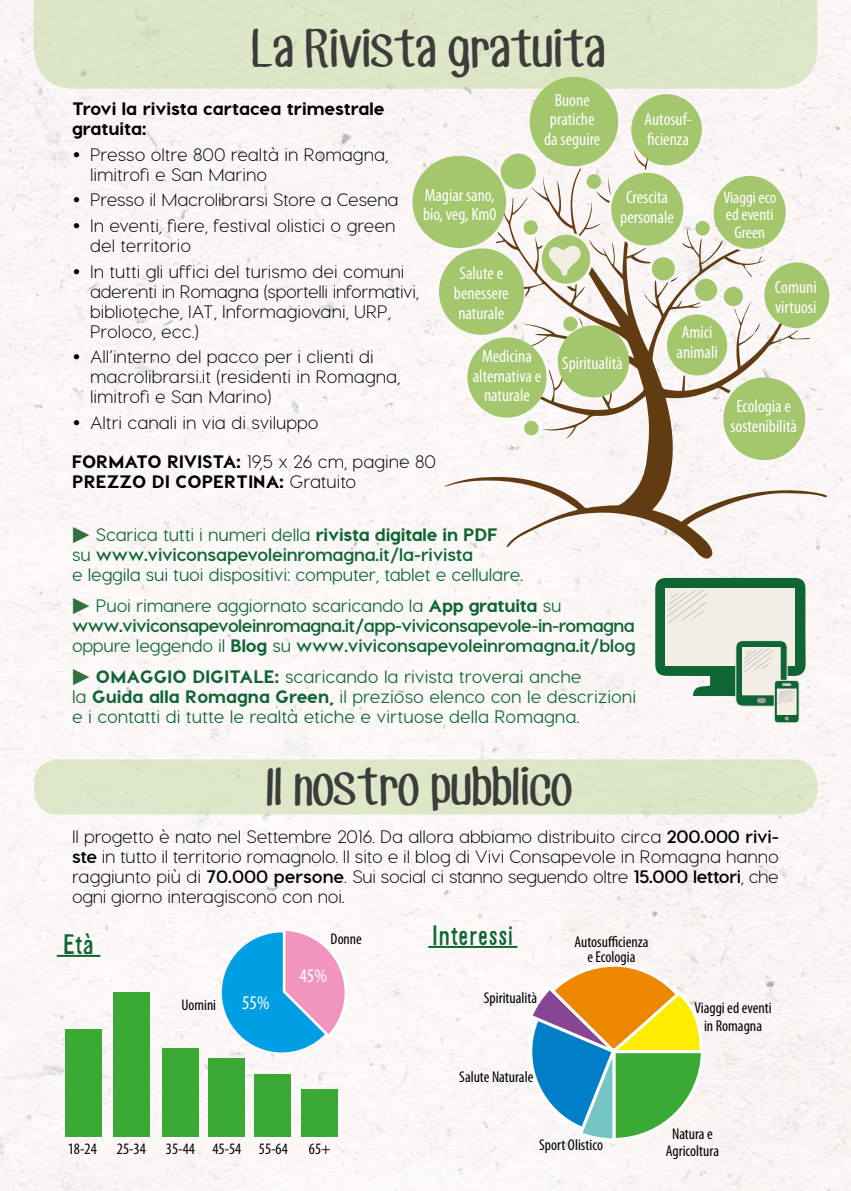
<style>
.page{position:relative;width:851px;height:1191px;background:#fff}
.page>*{position:absolute;margin:0;border:0;box-sizing:border-box;transform-origin:0 0}
.t1{font:48px "CF Jack Story";color:#3c3c3b}
.t2{font:26px "Alsina Ultrajada";color:#0f6534}
.t3{font:condensed 19.4px "Myriad Pro";color:#fff}
.t4{font:300 18px/20px "Visby CF";color:#000}
.t5{font:500 18px/20px "Visby CF";letter-spacing:-.005em;color:#0f6534}
.t6{font:700 18px/20px "Visby CF";letter-spacing:-.03em;color:#0f6534}
.t7{font:800 18px/20px "Visby CF";color:#000}
.t8{font:condensed 17.8px/19.6px "Myriad Pro";color:#fff;text-align:center}
.t9{font:condensed 17px/17.8px "Myriad Pro";color:#fff;text-align:center}
.t10{font:condensed 16px "Myriad Pro";color:#000}
.t11{font:condensed 15.6px/17.2px "Myriad Pro";color:#000;text-align:center}
.s1{font-family:"Leafs";font-weight:400}
.s2{font-weight:800}
.s3{font-weight:300}
.s4{font-family:"Mathematical Pi Six";font-weight:400;font-size:22px;color:#32703f}
.s5{font-weight:700}
.s6{font-weight:500}
</style>
<div class="page">
<img style="left:0;top:0;width:850px;height:1191px">
<div style="left:34px;top:0;width:783px;height:89px;background:#dde6c7"></div>
<div style="left:34px;top:759px;width:783px;height:55px;background:#dee7c8;border-radius:24px"></div>
<svg style="left:222px;top:927px;width:126px;height:125px"></svg>
<svg style="left:526px;top:961px;width:179px;height:182px"></svg>
<div style="left:65px;top:1029px;width:36px;height:107px;background:#3aaa35"></div>
<div style="left:114px;top:992px;width:36px;height:144px;background:#3aaa35"></div>
<div style="left:162px;top:1048px;width:36px;height:88px;background:#3aaa35"></div>
<div style="left:255px;top:1074px;width:36px;height:62px;background:#3aaa35"></div>
<div style="left:208px;top:1058px;width:36px;height:78px;background:#3aaa35"></div>
<div style="left:301px;top:1089px;width:36px;height:47px;background:#3aaa35"></div>
<hr style="left:57px;top:955px;width:43px;height:2px;background:#0f6534">
<hr style="left:428px;top:946px;width:89px;height:2px;background:#0f6534">
<svg style="left:444px;top:198px;width:383px;height:361px;fill:#faf6f6"></svg>
<div style="left:764px;top:262px;width:65px;height:67px;background:#a4c66c;border-radius:50%"></div>
<div style="left:529px;top:77px;width:89px;height:89px;background:#a4c66c;border-radius:50%"></div>
<svg style="left:723px;top:377px;width:86px;height:84px"></svg>
<div style="left:611px;top:173px;width:72px;height:73px;background:#a4c66c;border-radius:50%"></div>
<div style="left:713px;top:176px;width:72px;height:73px;background:#a4c66c;border-radius:50%"></div>
<div style="left:666px;top:314px;width:61px;height:61px;background:#a4c66c;border-radius:50%"></div>
<div style="left:651px;top:257px;width:23px;height:23px;background:#a4c66c;border-radius:50%"></div>
<div style="left:694px;top:278px;width:23px;height:23px;background:#a4c66c;border-radius:50%"></div>
<div style="left:631px;top:94px;width:71px;height:71px;background:#a4c66c;border-radius:50%"></div>
<div style="left:723px;top:287px;width:19px;height:19px;background:#a4c66c;border-radius:50%"></div>
<div style="left:695px;top:221px;width:14px;height:15px;background:#a4c66c;border-radius:50%"></div>
<div style="left:524px;top:421px;width:14px;height:14px;background:#a4c66c;border-radius:50%"></div>
<svg style="left:669px;top:277px;width:9px;height:5px"></svg>
<svg style="left:754px;top:322px;width:6px;height:11px"></svg>
<svg style="left:411px;top:150px;width:236px;height:268px"></svg>
<svg style="left:655px;top:578px;width:150px;height:145px"></svg>
<h1 class="t1" style="left:249px;top:18px;width:355px">La Rivista gratuita</h1>
<p class="t8" style="left:544px;top:90px;width:58px">Buone pratiche da seguire</p>
<p class="t7" style="left:72px;top:98px;width:314px">Trovi la rivista cartacea trimestrale gratuita:</p>
<p class="t4" style="left:90px;top:144px;width:300px;text-indent:-18px"><span class="s1">•</span> Presso oltre 800 realtà in Romagna, limitrofi e San Marino</p>
<p class="t4" style="left:72px;top:190px;width:328px"><span class="s1">•</span> Presso il Macrolibrarsi Store a Cesena</p>
<p class="t4" style="left:90px;top:215px;width:307px;text-indent:-18px"><span class="s1">•</span> In eventi, fiere, festival olistici o green del territorio</p>
<p class="t4" style="left:90px;top:261px;width:330px;text-indent:-18px"><span class="s1">•</span> In tutti gli uffici del turismo dei comuni aderenti in Romagna (sportelli informativi, biblioteche, IAT, Informagiovani, URP, Proloco, ecc.)</p>
<p class="t4" style="left:90px;top:347px;width:312px;text-indent:-18px"><span class="s1">•</span> All’interno del pacco per i clienti di macrolibrarsi.it (residenti in Romagna, limitrofi e San Marino)</p>
<p class="t4" style="left:72px;top:403px;width:365px;line-height:38.4px"><span class="s1">•</span> Altri canali in via di sviluppo<br><span class="s2">FORMATO RIVISTA:</span> 19,5 x 26 cm, pagine 80</p>
<p class="t7" style="left:72px;top:471px;width:286px">PREZZO DI COPERTINA: <span class="s3">Gratuito</span></p>
<p class="t8" style="left:644px;top:109px;width:49px;text-align:left">Autosuf&shy;ficienza</p>
<p class="t8" style="left:423px;top:185px;width:75px;text-align:left">Magiar sano, bio, veg, Km0</p>
<p class="t8" style="left:620px;top:187px;width:55px">Crescita personale</p>
<p class="t9" style="left:723px;top:188px;width:54px">Viaggi eco ed eventi<br>Green</p>
<p class="t8" style="left:454px;top:263px;width:56px">Salute e benessere naturale</p>
<p class="t8" style="left:774px;top:277px;width:43px;text-align:left">Comuni virtuosi</p>
<p class="t8" style="left:676px;top:322px;width:43px;text-align:left">Amici animali</p>
<p class="t8" style="left:472px;top:346px;width:70px">Medicina alternativa e naturale</p>
<p class="t8" style="left:562px;top:353px;width:62px">Spiritualità</p>
<p class="t8" style="left:730px;top:396px;width:68px">Ecologia e sostenibilità</p>
<p class="t5" style="left:72px;top:524px;width:452px"><span class="s4">C</span> Scarica tutti i numeri della <span class="s2">rivista digitale in PDF<br></span>su <span class="s5">www.viviconsapevoleinromagna.it/la-rivista<br></span>e leggila sui tuoi dispositivi: computer, tablet e cellulare.</p>
<p class="t6" style="left:72px;top:595px;width:564px"><span class="s4">C</span> <span class="s6">Puoi rimanere aggiornato scaricando la</span> <span class="s2">App gratuita</span> <span class="s6">su </span>www.viviconsapevoleinromagna.it/app-viviconsapevole-in-romagna <span class="s6">oppure leggendo il</span> <span class="s2">Blog</span> <span class="s6">su</span> www.viviconsapevoleinromagna.it/blog</p>
<p class="t5" style="left:72px;top:666px;width:565px"><span class="s4">C</span> <span class="s2">OMAGGIO DIGITALE:</span> scaricando la rivista troverai anche<br>la <span class="s2">Guida alla Romagna Green,</span> il prezioso elenco con le descrizioni e i contatti di tutte le realtà etiche e virtuose della Romagna.</p>
<h1 class="t1" style="left:264px;top:756px;width:307px">Il nostro pubblico</h1>
<p class="t4" style="left:72px;top:827px;width:708px;text-align:justify">Il progetto è nato nel Settembre 2016. Da allora abbiamo distribuito circa <span class="s5">200.000 rivi&shy;ste</span> in tutto il territorio romagnolo. Il sito e il blog di Vivi Consapevole in Romagna hanno raggiunto più di <span class="s5">70.000 persone</span>. Sui social ci stanno seguendo oltre <span class="s5">15.000 lettori</span>, che ogni giorno interagiscono con noi.</p>
<h2 class="t2" style="left:63px;top:925px;width:33px">Età</h2>
<h2 class="t2" style="left:432px;top:916px;width:83px">Interessi</h2>
<p class="t11" style="left:330px;top:930px;width:33px">Donne</p>
<p class="t11" style="left:181px;top:995px;width:36px">Uomini</p>
<p class="t3" style="left:242px;top:991px;width:29px">55%</p>
<p class="t3" style="left:299px;top:964px;width:29px">45%</p>
<p class="t11" style="left:484px;top:989px;width:55px">Spiritualità</p>
<p class="t11" style="left:459px;top:1068px;width:76px">Salute Naturale</p>
<p class="t11" style="left:574px;top:935px;width:76px;line-height:14.2px">Autosufficienza e Ecologia</p>
<p class="t10" style="left:68px;top:1139px;width:30px">18-24</p>
<p class="t10" style="left:117px;top:1139px;width:30px">25-34</p>
<p class="t10" style="left:166px;top:1139px;width:123px">35-44 45-54 55-64</p>
<p class="t10" style="left:309px;top:1139px;width:23px">65+</p>
<p class="t11" style="left:539px;top:1135px;width:65px">Sport Olistico</p>
<p class="t11" style="left:694px;top:999px;width:78px">Viaggi ed eventi in Romagna</p>
<p class="t11" style="left:665px;top:1124px;width:55px">Natura e<br>Agricoltura</p>
</div>
